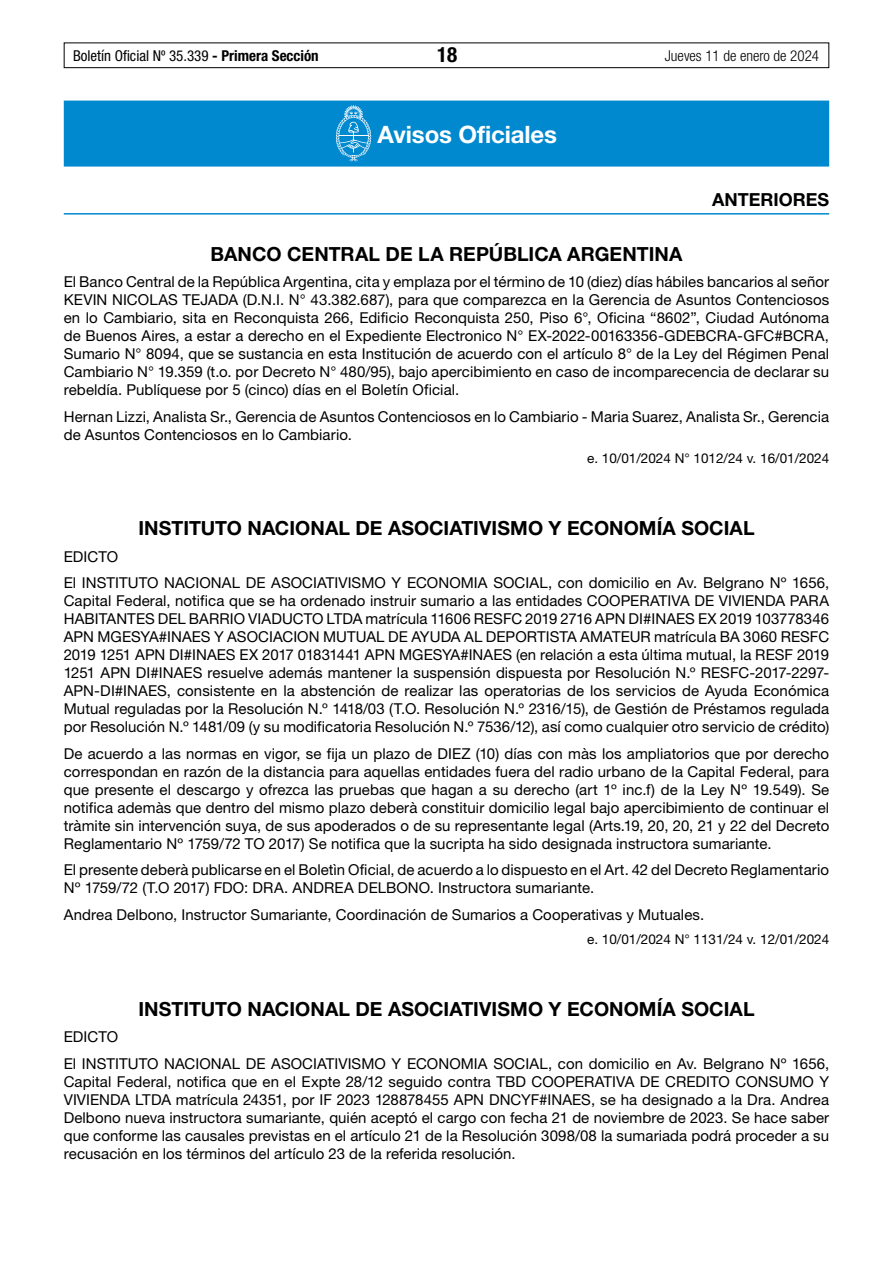
<style>
.page{position:relative;width:893px;height:1263px;background:#fff}
.page>*{position:absolute;margin:0;border:0;box-sizing:border-box;transform-origin:0 0}
.t1{font:700 24px "Helvetica Neue LT Std";letter-spacing:-.005em;color:#fff}
.t2{font:700 condensed 21px "Helvetica Neue LT Std";color:#000}
.t3{font:700 19.5px "Helvetica Neue LT Std";color:#000}
.t4{font:700 18px "Helvetica Neue LT Std";color:#000}
.t5{font:15px/18px "Helvetica Neue LT Std";letter-spacing:.005em;color:#000;text-align:justify}
.t6{font:condensed 15px "Helvetica Neue LT Std";color:#000}
.t7{font:300 condensed 15px "Helvetica Neue LT Std";color:#000}
.t8{font:13.5px "Helvetica Neue LT Std";color:#000}
.s1{font-weight:700}
</style>
<div class="page">
<div style="left:64px;top:43px;width:765px;height:25px;border:1px solid #000"></div>
<div style="left:64px;top:101px;width:765px;height:66px;background:#0089cf"></div>
<hr style="left:64px;top:213px;width:765px;height:2px;background:#0089cf">
<svg style="left:336px;top:105px;width:35px;height:56px"></svg>
<p class="t6" style="left:73px;top:47px;width:247px">Boletín Oficial Nº 35.339 <span class="s1">- Primera Sección</span></p>
<h2 class="t2" style="left:437px;top:42px;width:22px">18</h2>
<p class="t7" style="left:665px;top:47px;width:156px">Jueves 11 de enero de 2024</p>
<h1 class="t1" style="left:378px;top:120px;width:181px">Avisos Oficiales</h1>
<p class="t4" style="left:712px;top:188px;width:118px">ANTERIORES</p>
<h3 class="t3" style="left:211px;top:242px;width:473px">BANCO CENTRAL DE LA REPÚBLICA ARGENTINA</h3>
<p class="t5" style="left:64px;top:273px;width:767px">El Banco Central de la República Argentina, cita y emplaza por el término de 10 (diez) días hábiles bancarios al señor KEVIN NICOLAS TEJADA (D.N.I. N° 43.382.687), para que comparezca en la Gerencia de Asuntos Contenciosos en lo Cambiario, sita en Reconquista 266, Edificio Reconquista 250, Piso 6°, Oficina “8602”, Ciudad Autónoma de Buenos Aires, a estar a derecho en el Expediente Electronico N° EX-2022-00163356-GDEBCRA-GFC#BCRA, Sumario N° 8094, que se sustancia en esta Institución de acuerdo con el artículo 8° de la Ley del Régimen Penal Cambiario N° 19.359 (t.o. por Decreto N° 480/95), bajo apercibimiento en caso de incomparecencia de declarar su rebeldía. Publíquese por 5 (cinco) días en el Boletín Oficial.</p>
<p class="t5" style="left:64px;top:407px;width:767px">Hernan Lizzi, Analista Sr., Gerencia de Asuntos Contenciosos en lo Cambiario - Maria Suarez, Analista Sr., Gerencia de Asuntos Contenciosos en lo Cambiario.</p>
<p class="t8" style="left:587px;top:450px;width:244px">e. 10/01/2024 N° 1012/24 v. 16/01/2024</p>
<h3 class="t3" style="left:138px;top:516px;width:618px">INSTITUTO NACIONAL DE ASOCIATIVISMO Y ECONOMÍA SOCIAL</h3>
<p class="t5" style="left:64px;top:543px;width:767px;line-height:26.5px">EDICTO<br>El INSTITUTO NACIONAL DE ASOCIATIVISMO Y ECONOMIA SOCIAL, con domicilio en Av. Belgrano Nº 1656,</p>
<p class="t5" style="left:64px;top:592px;width:767px">Capital Federal, notifica que se ha ordenado instruir sumario a las entidades COOPERATIVA DE VIVIENDA PARA HABITANTES DEL BARRIO VIADUCTO LTDA matrícula 11606 RESFC 2019 2716 APN DI#INAES EX 2019 103778346<br>APN MGESYA#INAES Y ASOCIACION MUTUAL DE AYUDA AL DEPORTISTA AMATEUR matrícula BA 3060 RESFC 2019 1251 APN DI#INAES EX 2017 01831441 APN MGESYA#INAES (en relación a esta última mutual, la RESF 2019<br>1251 APN DI#INAES resuelve además mantener la suspensión dispuesta por Resolución N.º RESFC-2017-2297- APN-DI#INAES, consistente en la abstención de realizar las operatorias de los servicios de Ayuda Económica Mutual reguladas por la Resolución N.º 1418/03 (T.O. Resolución N.º 2316/15), de Gestión de Préstamos regulada por Resolución N.º 1481/09 (y su modificatoria Resolución N.º 7536/12), así como cualquier otro servicio de crédito)</p>
<p class="t5" style="left:64px;top:744px;width:767px">De acuerdo a las normas en vigor, se fija un plazo de DIEZ (10) días con màs los ampliatorios que por derecho correspondan en razón de la distancia para aquellas entidades fuera del radio urbano de la Capital Federal, para que presente el descargo y ofrezca las pruebas que hagan a su derecho (art 1º inc.f) de la Ley Nº 19.549). Se notifica ademàs que dentro del mismo plazo deberà constituir domicilio legal bajo apercibimiento de continuar el tràmite sin intervención suya, de sus apoderados o de su representante legal (Arts.19, 20, 20, 21 y 22 del Decreto Reglamentario Nº 1759/72 TO 2017) Se notifica que la sucripta ha sido designada instructora sumariante.</p>
<p class="t5" style="left:64px;top:861px;width:767px">El presente deberà publicarse en el Boletìn Oficial, de acuerdo a lo dispuesto en el Art. 42 del Decreto Reglamentario<br>Nº 1759/72 (T.O 2017) FDO: DRA. ANDREA DELBONO. Instructora sumariante.</p>
<p class="t5" style="left:64px;top:905px;width:642px">Andrea Delbono, Instructor Sumariante, Coordinación de Sumarios a Cooperativas y Mutuales.</p>
<p class="t8" style="left:587px;top:931px;width:244px">e. 10/01/2024 N° 1131/24 v. 12/01/2024</p>
<h3 class="t3" style="left:138px;top:996px;width:618px">INSTITUTO NACIONAL DE ASOCIATIVISMO Y ECONOMÍA SOCIAL</h3>
<p class="t5" style="left:64px;top:1023px;width:767px;line-height:26.5px">EDICTO<br>El INSTITUTO NACIONAL DE ASOCIATIVISMO Y ECONOMIA SOCIAL, con domicilio en Av. Belgrano Nº 1656,</p>
<p class="t5" style="left:64px;top:1072px;width:767px">Capital Federal, notifica que en el Expte 28/12 seguido contra TBD COOPERATIVA DE CREDITO CONSUMO Y VIVIENDA LTDA matrícula 24351, por IF 2023 128878455 APN DNCYF#INAES, se ha designado a la Dra. Andrea Delbono nueva instructora sumariante, quién aceptó el cargo con fecha 21 de noviembre de 2023. Se hace saber que conforme las causales previstas en el artículo 21 de la Resolución 3098/08 la sumariada podrá proceder a su recusación en los términos del artículo 23 de la referida resolución.</p>
</div>
